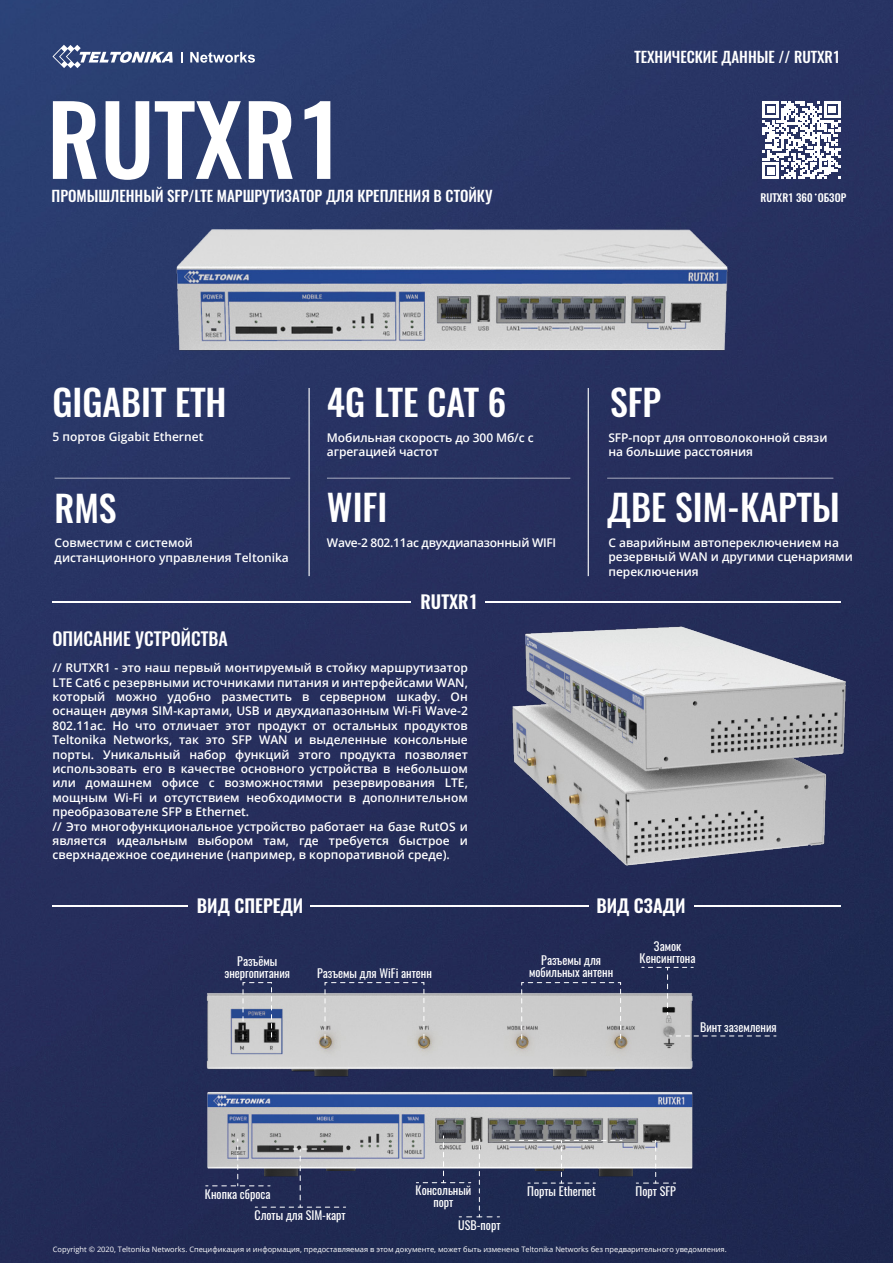
<style>
.page{position:relative;width:893px;height:1263px;background:#fff}
.page>*{position:absolute;margin:0;border:0;box-sizing:border-box;transform-origin:0 0}
.t1{font:500 96px "Oswald";color:#fff}
.t2{font:500 36px "Oswald";color:#fff}
.t3{font:600 18px "Oswald";color:#fff}
.t4{font:500 18px "Oswald";color:#fff}
.t5{font:500 15px "Oswald";color:#fff}
.t6{font:600 12px/14.4px "Open Sans";color:#fff}
.t7{font:12px/12px "Oswald";color:#fff;text-align:center}
.t8{font:600 12px "Open Sans";letter-spacing:-.025em;color:#fff}
.t9{font:500 10.65px "Oswald";color:#fff}
.t10{font:7.5px "Open Sans";color:#fff}
</style>
<div class="page">
<img style="left:0;top:0;width:893px;height:1263px">
<hr style="left:52px;top:906px;width:136px;height:1px;background:#fff">
<svg style="left:53px;top:45px;width:120px;height:23px"></svg>
<svg style="left:181px;top:52px;width:2px;height:11px"></svg>
<svg style="left:190px;top:52px;width:65px;height:11px"></svg>
<hr style="left:588px;top:388px;width:1px;height:188px;background:#fff">
<hr style="left:309px;top:388px;width:1px;height:188px;background:#fff">
<hr style="left:327px;top:478px;width:243px;height:1px;background:#fff">
<hr style="left:55px;top:478px;width:235px;height:1px;background:#fff">
<hr style="left:607px;top:478px;width:226px;height:1px;background:#fff">
<hr style="left:52px;top:601px;width:359px;height:1px;background:#fff">
<svg style="left:763px;top:101px;width:77px;height:78px"></svg>
<img style="left:217px;top:515px;width:676px;height:521px">
<img style="left:184px;top:980px;width:529px;height:109px">
<img style="left:197px;top:1070px;width:505px;height:130px">
<img style="left:160px;top:212px;width:592px;height:159px">
<svg style="left:206px;top:1139px;width:140px;height:69px;background:#61667d"></svg>
<svg style="left:416px;top:1136px;width:206px;height:81px;background:#60677e"></svg>
<svg style="left:636px;top:1140px;width:40px;height:44px;background:#9195a3"></svg>
<svg style="left:670px;top:1035px;width:106px;height:1px"></svg>
<svg style="left:642px;top:967px;width:51px;height:47px;background:#666b82"></svg>
<div style="left:243px;top:982px;width:29px;height:57px;border:1px dashed #fff"></div>
<div style="left:325px;top:982px;width:99px;height:57px;border:1px dashed #fff"></div>
<div style="left:521px;top:982px;width:100px;height:57px;border:1px dashed #fff"></div>
<h1 class="t1" style="left:47px;top:73px;width:299px">RUTXR1</h1>
<p class="t5" style="left:52px;top:186px;width:442px">ПРОМЫШЛЕННЫЙ SFP/LTE МАРШРУТИЗАТОР ДЛЯ КРЕПЛЕНИЯ В СТОЙКУ</p>
<p class="t5" style="left:634px;top:46px;width:208px">ТЕХНИЧЕСКИЕ ДАННЫЕ // RUTXR1</p>
<p class="t9" style="left:760px;top:190px;width:87px">RUTXR1 360 ОБЗОР</p>
<h2 class="t2" style="left:52px;top:377px;width:176px">GIGABIT ETH</h2>
<h2 class="t2" style="left:327px;top:377px;width:181px">4G LTE CAT 6</h2>
<h2 class="t2" style="left:610px;top:377px;width:53px">SFP</h2>
<p class="t6" style="left:52px;top:429px;width:152px">5 портов Gigabit Ethernet</p>
<p class="t6" style="left:327px;top:430px;width:208px">Мобильная скорость до 300 Мб/с с агрегацией частот</p>
<p class="t6" style="left:608px;top:430px;width:221px">SFP-порт для оптоволоконной связи на большие расстояния</p>
<h2 class="t2" style="left:607px;top:483px;width:234px">ДВЕ SIM-КАРТЫ</h2>
<h2 class="t2" style="left:55px;top:483px;width:64px">RMS</h2>
<h2 class="t2" style="left:327px;top:483px;width:62px">WIFI</h2>
<p class="t6" style="left:55px;top:535px;width:236px">Совместим с системой дистанционного управления Teltonika</p>
<p class="t8" style="left:327px;top:534px;width:231px">Wave-2 802.11ac двухдиапазонный WIFI</p>
<h3 class="t3" style="left:421px;top:589px;width:59px">RUTXR1</h3>
<h3 class="t4" style="left:53px;top:626px;width:177px">ОПИСАНИЕ УСТРОЙСТВА</h3>
<p class="t6" style="left:52px;top:660px;width:417px">// RUTXR1 - это наш первый монтируемый в стойку маршрутизатор LTE Cat6 с резервными источниками питания и интерфейсами WAN, который можно удобно разместить в серверном шкафу. Он оснащен двумя SIM-картами, USB и двухдиапазонным Wi-Fi Wave-2<br>802.11ac. Но что отличает этот продукт от остальных продуктов Teltonika Networks, так это SFP WAN и выделенные консольные порты. Уникальный набор функций этого продукта позволяет использовать его в качестве основного устройства в небольшом или домашнем офисе с возможностями резервирования LTE, мощным Wi-Fi и отсутствием необходимости в дополнительном преобразователе SFP в Ethernet.<br>// Это многофункциональное устройство работает на базе RutOS и является идеальным выбором там, где требуется быстрое и сверхнадежное соединение (например, в корпоративной среде).</p>
<p class="t6" style="left:608px;top:535px;width:246px">С аварийным автопереключением на резервный WAN и другими сценариями переключения</p>
<h3 class="t3" style="left:197px;top:893px;width:108px">ВИД СПЕРЕДИ</h3>
<h3 class="t3" style="left:596px;top:893px;width:90px">ВИД СЗАДИ</h3>
<p class="t7" style="left:224px;top:954px;width:67px">Разъёмы энергопитания</p>
<p class="t7" style="left:317px;top:966px;width:116px">Разъемы для WiFi антенн</p>
<p class="t7" style="left:654px;top:939px;width:29px">Замок</p>
<p class="t7" style="left:541px;top:953px;width:61px">Разъемы для</p>
<p class="t7" style="left:640px;top:951px;width:57px">Кенсингтона</p>
<p class="t7" style="left:529px;top:965px;width:86px">мобильных антенн</p>
<p class="t7" style="left:700px;top:1020px;width:78px">Винт заземления</p>
<p class="t7" style="left:205px;top:1186px;width:67px">Кнопка сброса</p>
<p class="t7" style="left:416px;top:1183px;width:57px">Консольный порт</p>
<p class="t7" style="left:458px;top:1217px;width:44px">USB-порт</p>
<p class="t7" style="left:255px;top:1207px;width:93px">Слоты для SIM-карт</p>
<p class="t7" style="left:527px;top:1183px;width:70px">Порты Ethernet</p>
<p class="t7" style="left:635px;top:1183px;width:42px">Порт SFP</p>
<p class="t10" style="left:53px;top:1244px;width:675px">Copyright © 2020, Teltonika Networks. Спецификация и информация, предоставляемая в этом документе, может быть изменена Teltonika Networks без предварительного уведомления.</p>
</div>
